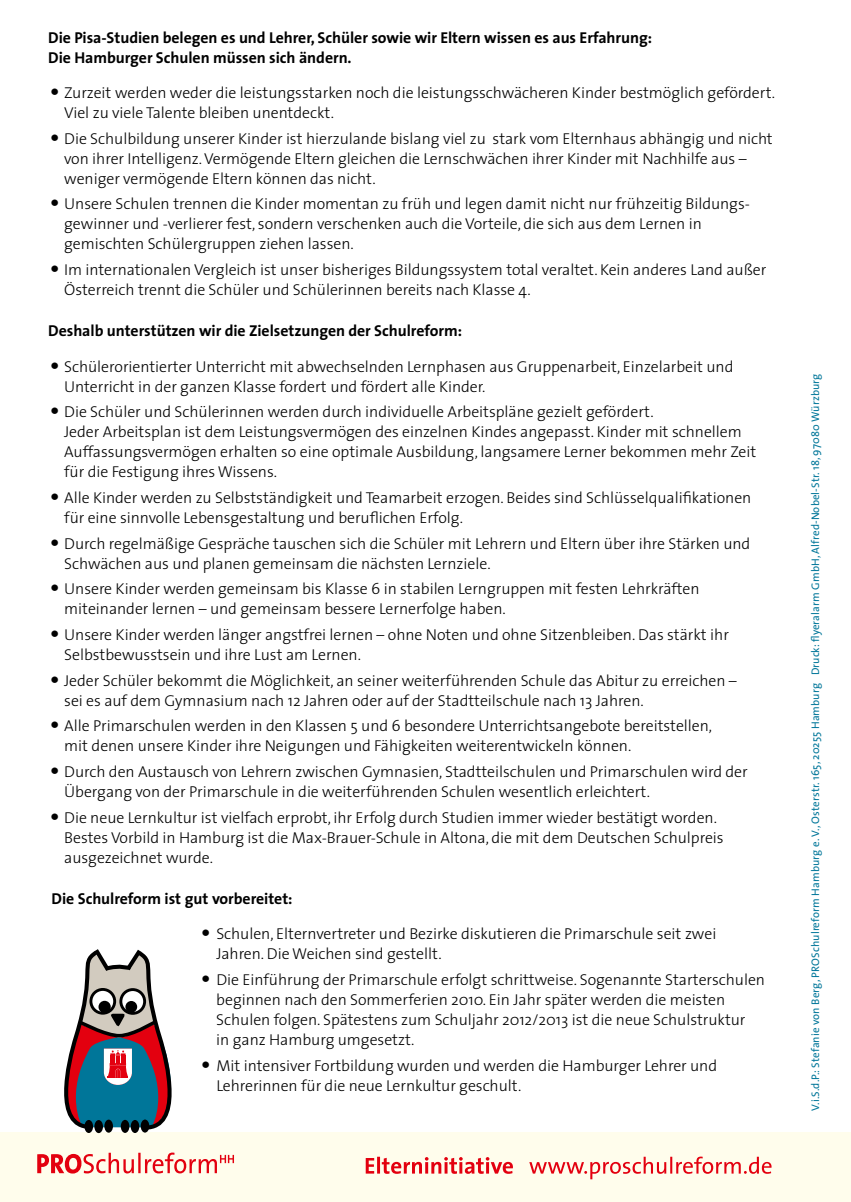
<style>
.page{position:relative;width:851px;height:1202px;background:#fff}
.page>*{position:absolute;margin:0;border:0;box-sizing:border-box;transform-origin:0 0}
.t1{font:300 15.8px/20px "The Sans";letter-spacing:-.005em;color:#000}
.t2{font:700 15.8px/20px "The Sans";letter-spacing:-.005em;color:#000}
.t3{font:11px "The Sans";letter-spacing:.01em;color:#007699}
.s1{font-size:32px}
</style>
<div class="page">
<div style="left:0;top:1133px;width:850px;height:69px;background:#fffdec"></div>
<svg style="left:54px;top:949px;width:128px;height:184px"></svg>
<svg style="left:365px;top:1157px;width:406px;height:22px"></svg>
<svg style="left:37px;top:1152px;width:197px;height:21px"></svg>
<p class="t2" style="left:48px;top:27px;width:605px">Die Pisa-Studien belegen es und Lehrer, Schüler sowie wir Eltern wissen es aus Erfahrung:<br>Die Hamburger Schulen müssen sich ändern.</p>
<p class="t1" style="left:64px;top:82px;width:712px;text-indent:-16px"><span class="s1">•</span> Zurzeit werden weder die leistungsstarken noch die leistungsschwächeren Kinder bestmöglich gefördert.<br>Viel zu viele Talente bleiben unentdeckt.</p>
<p class="t1" style="left:64px;top:128px;width:710px;text-indent:-16px"><span class="s1">•</span> Die Schulbildung unserer Kinder ist hierzulande bislang viel zu stark vom Elternhaus abhängig und nicht von ihrer Intelligenz.Vermögende Eltern gleichen die Lernschwächen ihrer Kinder mit Nachhilfe aus – weniger vermögende Eltern können das nicht.</p>
<p class="t1" style="left:64px;top:193px;width:687px;text-indent:-16px"><span class="s1">•</span> Unsere Schulen trennen die Kinder momentan zu früh und legen damit nicht nur frühzeitig Bildungs&shy;gewinner und -verlierer fest, sondern verschenken auch die Vorteile, die sich aus dem Lernen in gemischten Schülergruppen ziehen lassen.</p>
<p class="t1" style="left:64px;top:259px;width:703px;text-indent:-16px"><span class="s1">•</span> Im internationalen Vergleich ist unser bisheriges Bildungssystem total veraltet. Kein anderes Land außer<br>Österreich trennt die Schüler und Schülerinnen bereits nach Klasse 4.</p>
<p class="t2" style="left:48px;top:321px;width:415px">Deshalb unterstützen wir die Zielsetzungen der Schulreform:</p>
<p class="t1" style="left:64px;top:356px;width:670px;text-indent:-16px"><span class="s1">•</span> Schülerorientierter Unterricht mit abwechselnden Lernphasen aus Gruppenarbeit, Einzelarbeit und<br>Unterricht in der ganzen Klasse fordert und fördert alle Kinder.</p>
<p class="t1" style="left:64px;top:401px;width:693px;text-indent:-16px"><span class="s1">•</span> Die Schüler und Schülerinnen werden durch individuelle Arbeitspläne gezielt gefördert.<br>Jeder Arbeitsplan ist dem Leistungsvermögen des einzelnen Kindes angepasst. Kinder mit schnellem Auffassungsvermögen erhalten so eine optimale Ausbildung, langsamere Lerner bekommen mehr Zeit für die Festigung ihres Wissens.</p>
<p class="t1" style="left:64px;top:487px;width:688px;text-indent:-16px"><span class="s1">•</span> Alle Kinder werden zu Selbstständigkeit und Teamarbeit erzogen. Beides sind Schlüsselqualifikationen für eine sinnvolle Lebensgestaltung und beruflichen Erfolg.</p>
<p class="t1" style="left:64px;top:533px;width:687px;text-indent:-16px"><span class="s1">•</span> Durch regelmäßige Gespräche tauschen sich die Schüler mit Lehrern und Eltern über ihre Stärken und<br>Schwächen aus und planen gemeinsam die nächsten Lernziele.</p>
<p class="t1" style="left:64px;top:578px;width:636px;text-indent:-16px"><span class="s1">•</span> Unsere Kinder werden gemeinsam bis Klasse 6 in stabilen Lerngruppen mit festen Lehrkräften miteinander lernen – und gemeinsam bessere Lernerfolge haben.</p>
<p class="t1" style="left:64px;top:624px;width:666px;text-indent:-16px"><span class="s1">•</span> Unsere Kinder werden länger angstfrei lernen – ohne Noten und ohne Sitzenbleiben. Das stärkt ihr<br>Selbstbewusstsein und ihre Lust am Lernen.</p>
<p class="t1" style="left:64px;top:670px;width:674px;text-indent:-16px"><span class="s1">•</span> Jeder Schüler bekommt die Möglichkeit, an seiner weiterführenden Schule das Abitur zu erreichen – sei es auf dem Gymnasium nach 12 Jahren oder auf der Stadtteilschule nach 13 Jahren.</p>
<p class="t1" style="left:64px;top:715px;width:649px;text-indent:-16px"><span class="s1">•</span> Alle Primarschulen werden in den Klassen 5 und 6 besondere Unterrichtsangebote bereitstellen, mit denen unsere Kinder ihre Neigungen und Fähigkeiten weiterentwickeln können.</p>
<p class="t1" style="left:64px;top:761px;width:685px;text-indent:-16px"><span class="s1">•</span> Durch den Austausch von Lehrern zwischen Gymnasien, Stadtteilschulen und Primarschulen wird der<br>Übergang von der Primarschule in die weiterführenden Schulen wesentlich erleichtert.</p>
<p class="t1" style="left:64px;top:807px;width:660px;text-indent:-16px"><span class="s1">•</span> Die neue Lernkultur ist vielfach erprobt, ihr Erfolg durch Studien immer wieder bestätigt worden.<br>Bestes Vorbild in Hamburg ist die Max-Brauer-Schule in Altona, die mit dem Deutschen Schulpreis ausgezeichnet wurde.</p>
<p class="t2" style="left:52px;top:888px;width:242px">Die Schulreform ist gut vorbereitet:</p>
<p class="t1" style="left:216px;top:923px;width:501px;text-indent:-17px"><span class="s1">•</span> Schulen, Elternvertreter und Bezirke diskutieren die Primarschule seit zwei<br>Jahren. Die Weichen sind gestellt.</p>
<p class="t1" style="left:216px;top:969px;width:550px;text-indent:-17px"><span class="s1">•</span> Die Einführung der Primarschule erfolgt schrittweise. Sogenannte Starterschulen beginnen nach den Sommerferien 2010. Ein Jahr später werden die meisten Schulen folgen. Spätestens zum Schuljahr 2012/2013 ist die neue Schulstruktur<br>in ganz Hamburg umgesetzt.</p>
<p class="t1" style="left:216px;top:1055px;width:502px;text-indent:-17px"><span class="s1">•</span> Mit intensiver Fortbildung wurden und werden die Hamburger Lehrer und<br>Lehrerinnen für die neue Lernkultur geschult.</p>
<p class="t3" style="left:806px;top:1111px;width:738px;rotate:-90deg">V.i.S.d.P.: Stefanie von Berg, PROSchulreform Hamburg e. V., Osterstr. 165, 20255 Hamburg Druck: flyeralarm GmbH, Alfred-Nobel-Str. 18, 97080 Würzburg</p>
</div>
